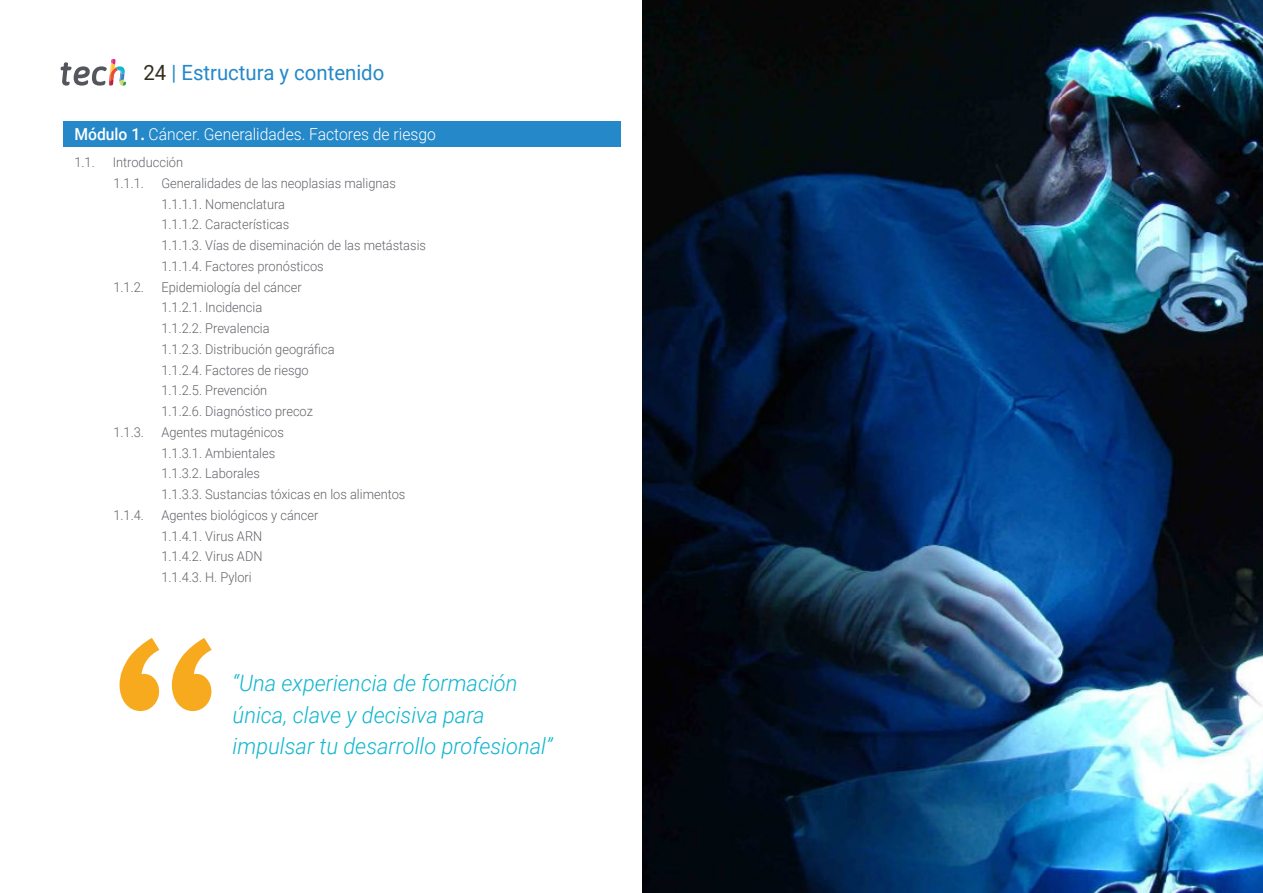
<style>
.page{position:relative;width:1263px;height:893px;background:#fff}
.page>*{position:absolute;margin:0;border:0;box-sizing:border-box;transform-origin:0 0}
.t1{font:italic 300 22.5px/31.5px "Roboto";color:#0fb6cf}
.t2{font:21px "Roboto";color:#2488c9}
.t3{font:300 16.5px "Roboto";color:#fff;scale:.95 1}
.t4{font:300 13.5px/20.7px "Roboto";color:#61646a;scale:.95 1}
.s1{color:#312e20}
.s2{font-weight:500}
.s3{font-family:"Meta Pro";font-weight:500}
</style>
<div class="page">
<img style="left:642px;top:0;width:621px;height:893px">
<div style="left:63px;top:121px;width:558px;height:25px;background:#2488c9"></div>
<svg style="left:120px;top:638px;width:92px;height:73px"></svg>
<svg style="left:61px;top:59px;width:65px;height:27px"></svg>
<h2 class="t2" style="left:144px;top:57px;width:242px"><span class="s1">24</span> | Estructura y contenido</h2>
<p class="t3" style="left:74px;top:123px;width:382px"><span class="s2">Módulo 1</span><span class="s3">.</span> Cáncer. Generalidades. Factores de riesgo</p>
<p class="t4" style="left:74px;top:151px;width:23px">1.1.</p>
<p class="t4" style="left:113px;top:151px;width:76px">Introducción<br>1.1.1.</p>
<p class="t4" style="left:161px;top:172px;width:280px">Generalidades de las neoplasias malignas 1.1.1.1. Nomenclatura<br>1.1.1.2. Características<br>1.1.1.3. Vías de diseminación de las metástasis 1.1.1.4. Factores pronósticos</p>
<p class="t4" style="left:113px;top:276px;width:34px">1.1.2.</p>
<p class="t4" style="left:161px;top:276px;width:184px">Epidemiología del cáncer<br>1.1.2.1. Incidencia<br>1.1.2.2. Prevalencia<br>1.1.2.3. Distribución geográfica<br>1.1.2.4. Factores de riesgo<br>1.1.2.5. Prevención<br>1.1.2.6. Diagnóstico precoz</p>
<p class="t4" style="left:113px;top:421px;width:34px">1.1.3.</p>
<p class="t4" style="left:161px;top:421px;width:258px">Agentes mutagénicos<br>1.1.3.1. Ambientales<br>1.1.3.2. Laborales<br>1.1.3.3. Sustancias tóxicas en los alimentos</p>
<p class="t4" style="left:113px;top:504px;width:34px">1.1.4.</p>
<p class="t4" style="left:161px;top:504px;width:167px">Agentes biológicos y cáncer<br>1.1.4.1. Virus ARN<br>1.1.4.2. Virus ADN<br>1.1.4.3. H. Pylori</p>
<h1 class="t1" style="left:233px;top:667px;width:321px">“Una experiencia de formación única, clave y decisiva para impulsar tu desarrollo profesional”</h1>
</div>
